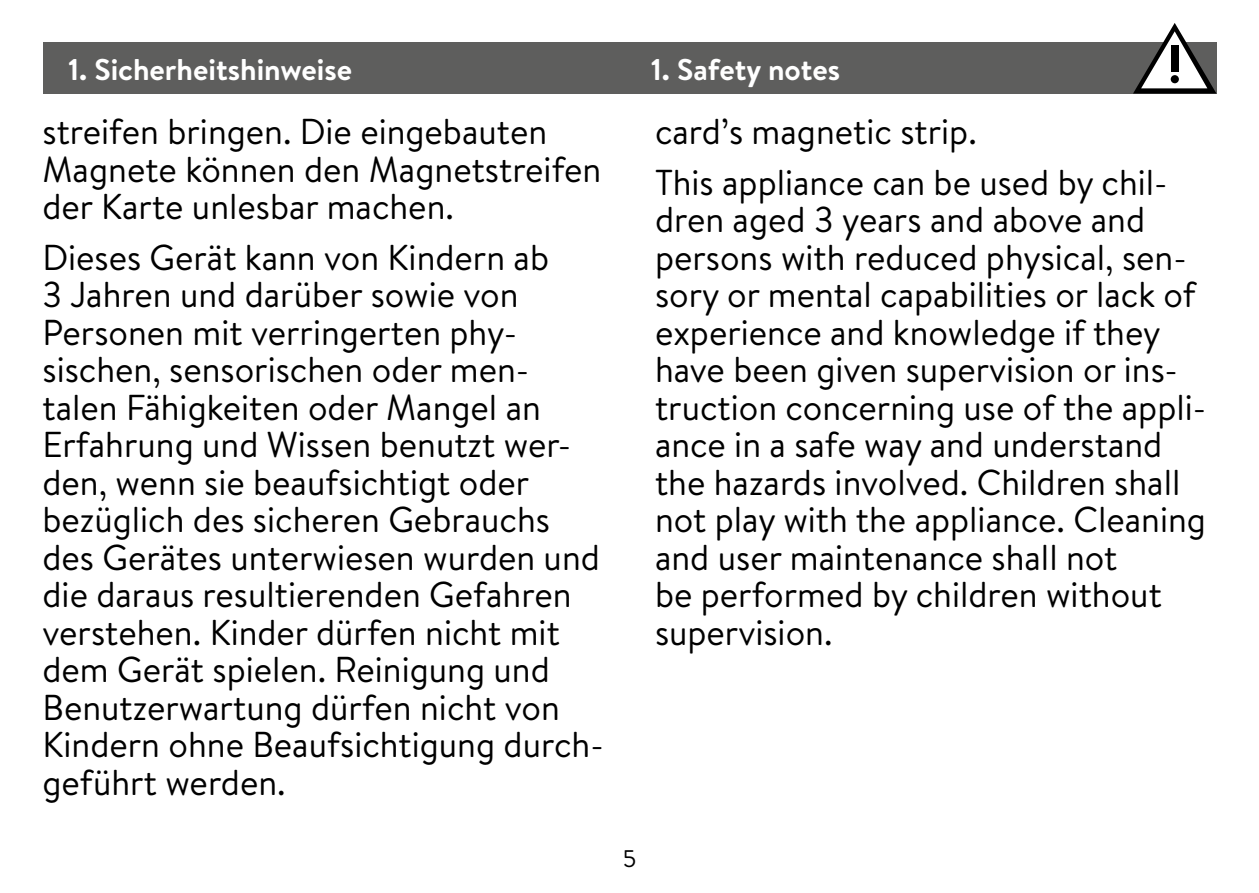
<style>
.page{position:relative;width:1259px;height:893px;background:#fff}
.page>*{position:absolute;margin:0;border:0;box-sizing:border-box;transform-origin:0 0}
.t1{font:36px/37.5px "Brandon Text";color:#000}
.t2{font:700 30px "Brandon Text";color:#fff}
.t3{font:24px "Brandon Text";color:#000}
</style>
<div class="page">
<div style="left:43px;top:43px;width:1173px;height:51px;background:#5e5e5d"></div>
<svg style="left:1133px;top:23px;width:83px;height:71px"></svg>
<div style="left:1171px;top:45px;width:7px;height:26px;background:#000"></div>
<div style="left:1170px;top:75px;width:9px;height:8px;background:#000;border-radius:50%"></div>
<p class="t2" style="left:68px;top:49px;width:286px">1. Sicherheitshinweise</p>
<p class="t2" style="left:651px;top:49px;width:191px">1. Safety notes</p>
<p class="t1" style="left:43px;top:112px;width:560px">streifen bringen. Die eingebauten<br>Magnete können den Magnetstreifen der Karte unlesbar machen.</p>
<p class="t1" style="left:43px;top:237px;width:563px">Dieses Gerät kann von Kindern ab<br>3 Jahren und darüber sowie von<br>Personen mit verringerten phy&shy;sischen, sensorischen oder men&shy;talen Fähigkeiten oder Mangel an<br>Erfahrung und Wissen benutzt wer&shy;den, wenn sie beaufsichtigt oder bezüglich des sicheren Gebrauchs des Gerätes unterwiesen wurden und die daraus resultierenden Gefahren verstehen. Kinder dürfen nicht mit dem Gerät spielen. Reinigung und<br>Benutzerwartung dürfen nicht von<br>Kindern ohne Beaufsichtigung durch&shy;geführt werden.</p>
<p class="t1" style="left:655px;top:105px;width:514px;line-height:50.4px">card’s magnetic strip.<br>This appliance can be used by chil-</p>
<p class="t1" style="left:655px;top:200px;width:552px">dren aged 3 years and above and persons with reduced physical, sen&shy;sory or mental capabilities or lack of experience and knowledge if they have been given supervision or ins&shy;truction concerning use of the appli&shy;ance in a safe way and understand the hazards involved. Children shall not play with the appliance. Cleaning and user maintenance shall not<br>be performed by children without supervision.</p>
<p class="t3" style="left:623px;top:842px;width:15px">5</p>
</div>
